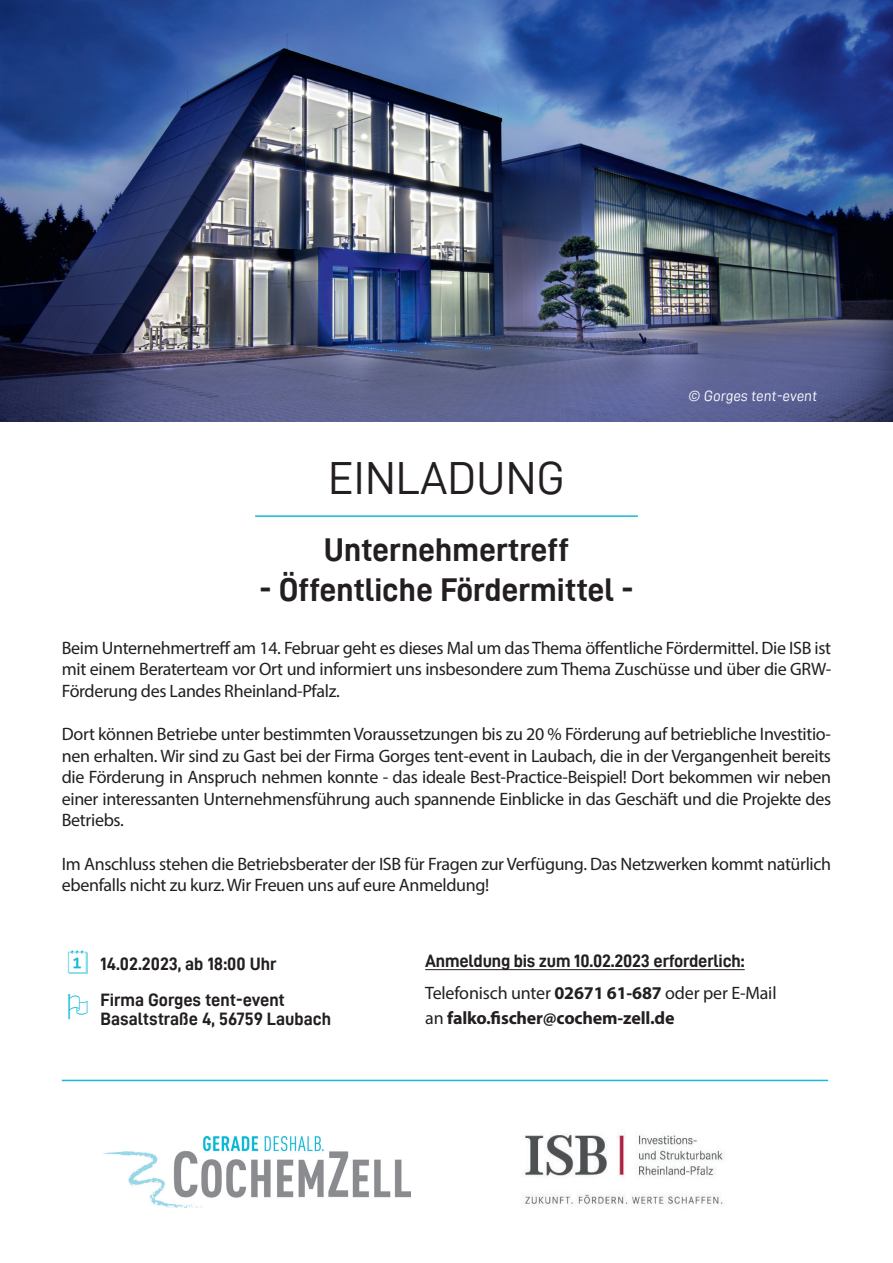
<style>
.page{position:relative;width:893px;height:1263px;background:#fff}
.page>*{position:absolute;margin:0;border:0;box-sizing:border-box;transform-origin:0 0}
.t1{font:46.5px "D DIN";color:#231f20}
.t2{font:33px "D DIN Bold";color:#231f20}
.t3{font:18px/21.6px "Myriad Pro";letter-spacing:-.02em;color:#231f20;text-align:justify}
.t4{font:18px "D DIN Bold";letter-spacing:-.005em;color:#231f20}
.t5{font:700 18px/25.5px "Myriad Pro";letter-spacing:-.01em;color:#231f20}
.t6{font:15px "D DIN";color:#fff}
.s1{font-weight:400}
</style>
<div class="page">
<img style="left:0;top:0;width:893px;height:422px">
<hr style="left:255px;top:515px;width:383px;height:2px;background:#14bad6">
<hr style="left:62px;top:1080px;width:766px;height:1px;background:#14bad6">
<img style="left:103px;top:1136px;width:307px;height:72px">
<hr style="left:425px;top:969px;width:320px;height:1px;background:#231f20">
<img style="left:524px;top:1133px;width:200px;height:73px">
<p class="t1" style="left:328px;top:452px;width:238px">EINLADUNG</p>
<p class="t6" style="left:688px;top:387px;width:132px">© Gorges tent-event</p>
<p class="t2" style="left:324px;top:531px;width:247px">Unternehmertreff</p>
<p class="t2" style="left:259px;top:571px;width:376px">- Öffentliche Fördermittel -</p>
<p class="t3" style="left:62px;top:636px;width:771px">Beim Unternehmertreff am 14. Februar geht es dieses Mal um das Thema öffentliche Fördermittel. Die ISB ist mit einem Beraterteam vor Ort und informiert uns insbesondere zum Thema Zuschüsse und über die GRW-Förderung des Landes Rheinland-Pfalz.</p>
<p class="t3" style="left:62px;top:723px;width:771px">Dort können Betriebe unter bestimmten Voraussetzungen bis zu 20 % Förderung auf betriebliche Investitio&shy;nen erhalten. Wir sind zu Gast bei der Firma Gorges tent-event in Laubach, die in der Vergangenheit bereits die Förderung in Anspruch nehmen konnte - das ideale Best-Practice-Beispiel! Dort bekommen wir neben einer interessanten Unternehmensführung auch spannende Einblicke in das Geschäft und die Projekte des Betriebs.</p>
<p class="t3" style="left:62px;top:852px;width:771px">Im Anschluss stehen die Betriebsberater der ISB für Fragen zur Verfügung. Das Netzwerken kommt natürlich ebenfalls nicht zu kurz. Wir Freuen uns auf eure Anmeldung!</p>
<p class="t4" style="left:100px;top:953px;width:178px">14.02.2023, ab 18:00 Uhr</p>
<p class="t4" style="left:100px;top:989px;width:186px">Firma Gorges tent-event</p>
<p class="t4" style="left:100px;top:1009px;width:232px">Basaltstraße 4, 56759 Laubach</p>
<p class="t4" style="left:425px;top:951px;width:321px">Anmeldung bis zum 10.02.2023 erforderlich:</p>
<p class="t5" style="left:425px;top:979px;width:353px"><span class="s1">Telefonisch unter</span> 02671 61-687 <span class="s1">oder per E-Mail an</span> falko.fischer@cochem-zell.de</p>
</div>
